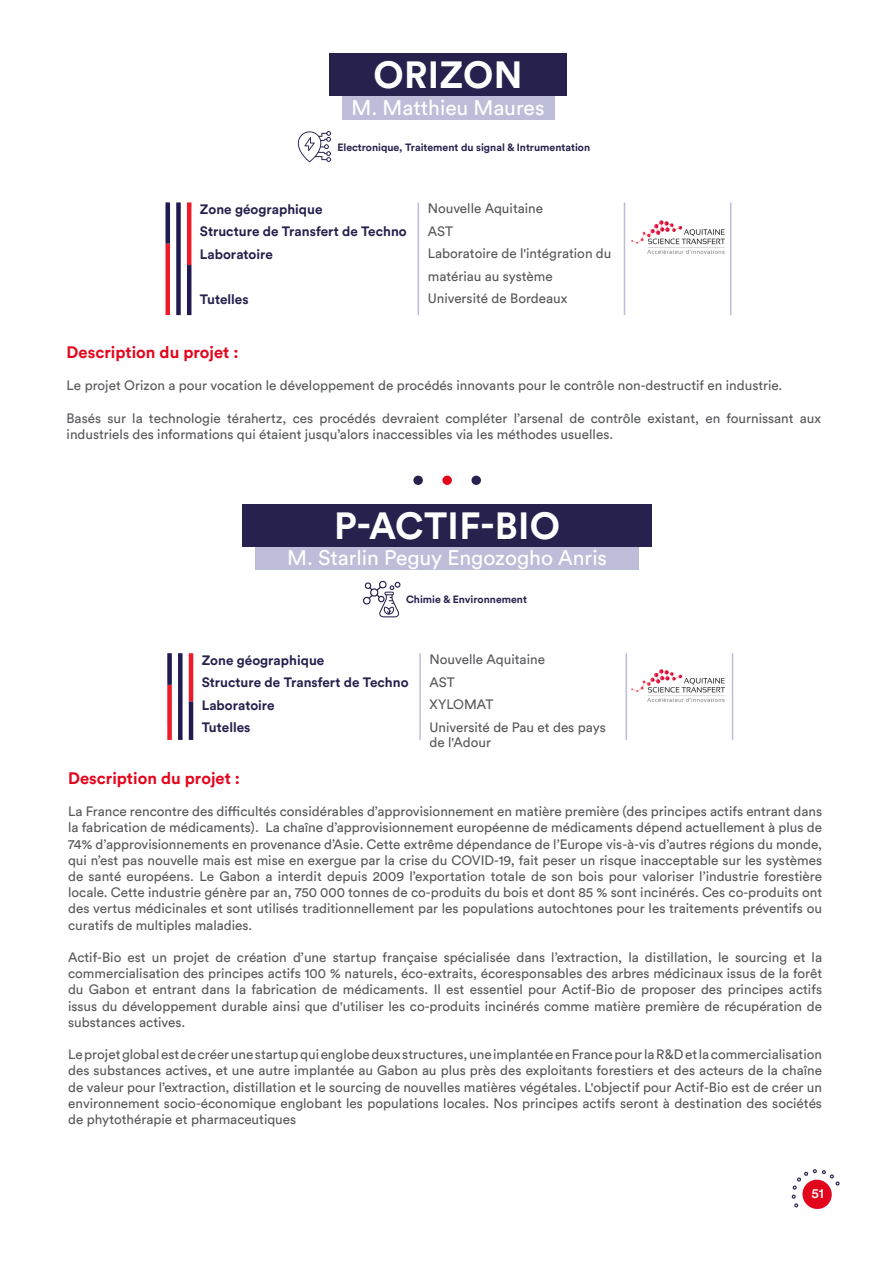
<style>
.page{position:relative;width:893px;height:1263px;background:#fff}
.page>*{position:absolute;margin:0;border:0;box-sizing:border-box;transform-origin:0 0}
.t1{font:700 37.5px "Circular Std";letter-spacing:.01em;color:#fff}
.t2{font:21px "Circular Std";color:#fff}
.t3{font:700 16.5px "Circular Std";color:#e3051c}
.t4{font:13.5px/16.2px "Circular Std";color:#57585a}
.t5{font:700 13.5px "Circular Std";color:#26214d}
.t6{font:500 13.5px "Circular Std";color:#fff}
.t7{font:700 10.5px "Circular Std";color:#26214d}
</style>
<div class="page">
<svg style="left:791px;top:1169px;width:49px;height:40px"></svg>
<div style="left:255px;top:547px;width:384px;height:23px;background:#bdbdd9"></div>
<div style="left:242px;top:504px;width:410px;height:43px;background:#26214d"></div>
<div style="left:413px;top:476px;width:10px;height:9px;background:#26214d;border-radius:5px"></div>
<div style="left:442px;top:476px;width:10px;height:9px;background:#e3051c;border-radius:5px"></div>
<div style="left:471px;top:476px;width:10px;height:9px;background:#26214d;border-radius:5px"></div>
<div style="left:342px;top:96px;width:212px;height:23px;background:#bdbdd9"></div>
<div style="left:329px;top:53px;width:238px;height:43px;background:#26214d"></div>
<hr style="left:418px;top:202px;width:1px;height:113px;background:#bdbdd9">
<hr style="left:624px;top:202px;width:1px;height:113px;background:#bdbdd9">
<hr style="left:730px;top:202px;width:1px;height:113px;background:#bdbdd9">
<hr style="left:166px;top:244px;width:4px;height:71px;background:#ee1c28">
<hr style="left:166px;top:202px;width:4px;height:42px;background:#1f1a4f">
<div style="left:176px;top:202px;width:5px;height:113px;background:#1f1a4f"></div>
<hr style="left:187px;top:202px;width:4px;height:63px;background:#ee1c28">
<hr style="left:187px;top:265px;width:4px;height:50px;background:#1f1a4f">
<hr style="left:419px;top:653px;width:2px;height:87px;background:#bdbdd9">
<hr style="left:626px;top:653px;width:1px;height:87px;background:#bdbdd9">
<hr style="left:732px;top:653px;width:1px;height:87px;background:#bdbdd9">
<div style="left:167px;top:685px;width:5px;height:55px;background:#ee1c28"></div>
<div style="left:167px;top:653px;width:5px;height:32px;background:#1f1a4f"></div>
<div style="left:178px;top:653px;width:5px;height:87px;background:#1f1a4f"></div>
<hr style="left:189px;top:653px;width:4px;height:48px;background:#ee1c28">
<hr style="left:189px;top:701px;width:4px;height:39px;background:#1f1a4f">
<img style="left:631px;top:669px;width:94px;height:33px">
<img style="left:631px;top:220px;width:94px;height:34px">
<svg style="left:363px;top:580px;width:37px;height:37px"></svg>
<svg style="left:298px;top:131px;width:33px;height:31px"></svg>
<p class="t1" style="left:373px;top:51px;width:151px">ORIZON</p>
<p class="t2" style="left:352px;top:95px;width:194px">M. Matthieu Maures</p>
<p class="t7" style="left:337px;top:140px;width:254px">Electronique, Traitement du signal &amp; Intrumentation</p>
<p class="t5" style="left:200px;top:200px;width:124px">Zone géographique</p>
<p class="t5" style="left:200px;top:223px;width:208px">Structure de Transfert de Techno</p>
<p class="t5" style="left:200px;top:245px;width:74px">Laboratoire</p>
<p class="t5" style="left:200px;top:290px;width:50px">Tutelles</p>
<p class="t4" style="left:428px;top:200px;width:117px">Nouvelle Aquitaine</p>
<p class="t4" style="left:428px;top:223px;width:27px">AST</p>
<p class="t4" style="left:428px;top:242px;width:185px;line-height:22.5px">Laboratoire de l'intégration du matériau au système</p>
<p class="t4" style="left:428px;top:290px;width:141px">Université de Bordeaux</p>
<p class="t3" style="left:67px;top:341px;width:173px">Description du projet :</p>
<p class="t4" style="left:67px;top:377px;width:717px">Le projet Orizon a pour vocation le développement de procédés innovants pour le contrôle non-destructif en industrie.</p>
<p class="t4" style="left:67px;top:410px;width:756px">Basés sur la technologie térahertz, ces procédés devraient compléter l’arsenal de contrôle existant, en fournissant aux industriels des informations qui étaient jusqu’alors inaccessibles via les méthodes usuelles.</p>
<p class="t1" style="left:334px;top:502px;width:227px">P-ACTIF-BIO</p>
<p class="t2" style="left:287px;top:545px;width:321px">M. Starlin Peguy Engozogho Anris</p>
<p class="t7" style="left:406px;top:593px;width:122px">Chimie &amp; Environnement</p>
<p class="t5" style="left:202px;top:651px;width:124px">Zone géographique</p>
<p class="t5" style="left:202px;top:674px;width:208px">Structure de Transfert de Techno</p>
<p class="t5" style="left:202px;top:696px;width:74px">Laboratoire</p>
<p class="t5" style="left:202px;top:719px;width:50px">Tutelles</p>
<p class="t4" style="left:430px;top:651px;width:117px">Nouvelle Aquitaine</p>
<p class="t4" style="left:430px;top:674px;width:27px">AST</p>
<p class="t4" style="left:430px;top:696px;width:65px">XYLOMAT</p>
<p class="t4" style="left:430px;top:719px;width:178px;line-height:15px">Université de Pau et des pays de l'Adour</p>
<p class="t3" style="left:68px;top:767px;width:173px">Description du projet :</p>
<p class="t4" style="left:68px;top:803px;width:755px;text-align:justify">La France rencontre des difficultés considérables d’approvisionnement en matière première (des principes actifs entrant dans la fabrication de médicaments). La chaîne d’approvisionnement européenne de médicaments dépend actuellement à plus de 74% d’approvisionnements en provenance d’Asie. Cette extrême dépendance de l’Europe vis-à-vis d’autres régions du monde, qui n’est pas nouvelle mais est mise en exergue par la crise du COVID-19, fait peser un risque inacceptable sur les systèmes de santé européens. Le Gabon a interdit depuis 2009 l’exportation totale de son bois pour valoriser l’industrie forestière locale. Cette industrie génère par an, 750 000 tonnes de co-produits du bois et dont 85 % sont incinérés. Ces co-produits ont des vertus médicinales et sont utilisés traditionnellement par les populations autochtones pour les traitements préventifs ou curatifs de multiples maladies.</p>
<p class="t4" style="left:68px;top:949px;width:755px;text-align:justify">Actif-Bio est un projet de création d’une startup française spécialisée dans l’extraction, la distillation, le sourcing et la commercialisation des principes actifs 100 % naturels, éco-extraits, écoresponsables des arbres médicinaux issus de la forêt du Gabon et entrant dans la fabrication de médicaments. Il est essentiel pour Actif-Bio de proposer des principes actifs issus du développement durable ainsi que d'utiliser les co-produits incinérés comme matière première de récupération de substances actives.</p>
<p class="t4" style="left:68px;top:1046px;width:755px;text-align:justify">Le projet global est de créer une startup qui englobe deux structures, une implantée en France pour la R&amp;D et la commercialisation des substances actives, et une autre implantée au Gabon au plus près des exploitants forestiers et des acteurs de la chaîne de valeur pour l’extraction, distillation et le sourcing de nouvelles matières végétales. L'objectif pour Actif-Bio est de créer un environnement socio-économique englobant les populations locales. Nos principes actifs seront à destination des sociétés de phytothérapie et pharmaceutiques</p>
<p class="t6" style="left:812px;top:1185px;width:14px">51</p>
</div>
